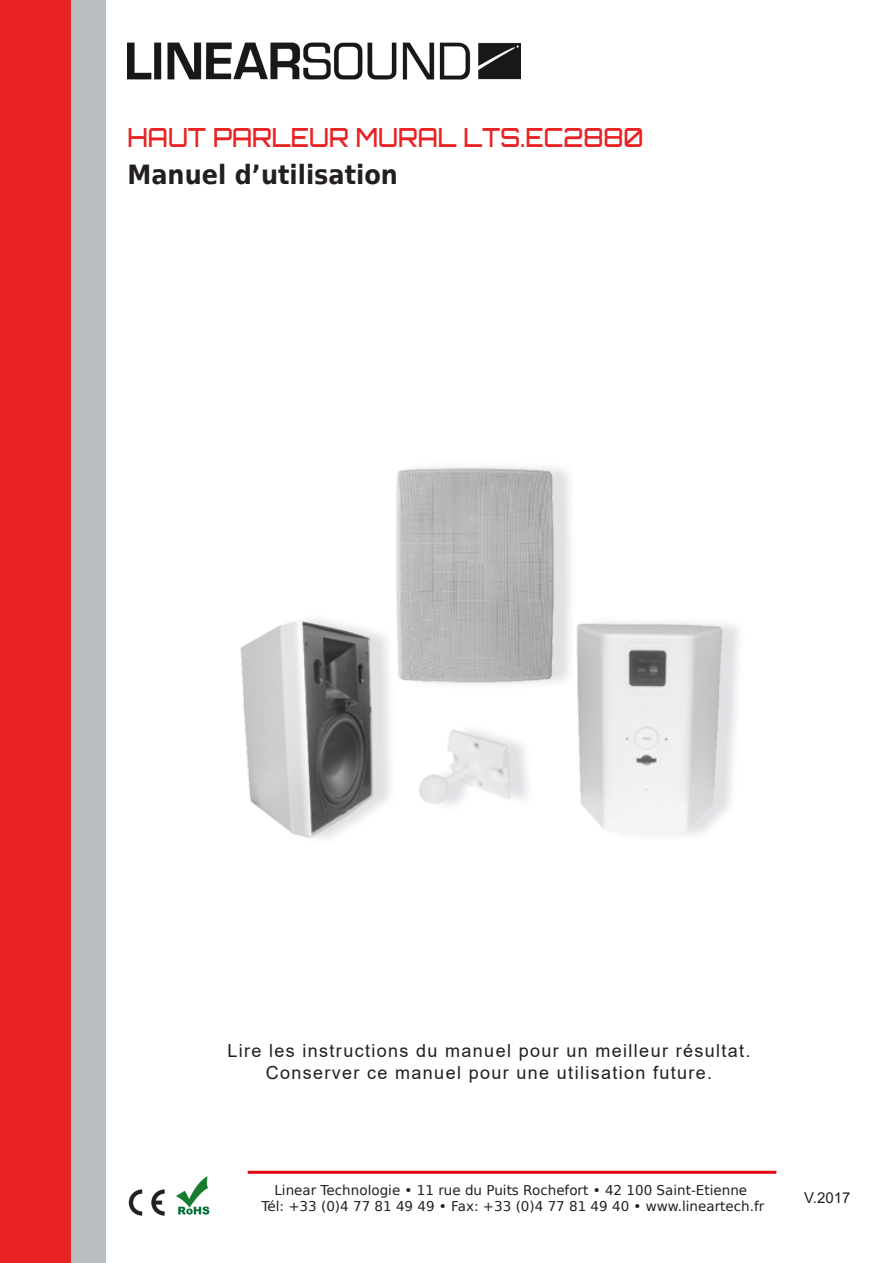
<style>
.page{position:relative;width:893px;height:1263px;background:#fff}
.page>*{position:absolute;margin:0;border:0;box-sizing:border-box;transform-origin:0 0}
.t1{font:500 26.4px "Orbitron";color:#e92323;scale:.91 1}
.t2{font:700 26.4px "Bitstream Vera Sans";color:#231f20;scale:.91 1}
.t3{font:18px "Arial";letter-spacing:.075em;color:#231f20}
.t4{font:15px "Arial";color:#231f20}
.t5{font:13.5px/16.2px "Bitstream Vera Sans";color:#231f20;text-align:center}
</style>
<div class="page">
<div style="left:0;top:0;width:73px;height:1263px;background:#e92323"></div>
<div style="left:72px;top:0;width:34px;height:1263px;background:#babdc0"></div>
<hr style="left:248px;top:1171px;width:528px;height:3px;background:#e30613">
<img style="left:176px;top:1176px;width:34px;height:39px">
<img style="left:128px;top:1189px;width:37px;height:27px">
<img style="left:128px;top:42px;width:393px;height:38px">
<img style="left:240px;top:467px;width:499px;height:372px">
<p class="t1" style="left:128px;top:121px;width:568px">HAUT PARLEUR MURAL LTS.EC2880</p>
<p class="t2" style="left:128px;top:160px;width:299px">Manuel d’utilisation</p>
<p class="t3" style="left:227px;top:1038px;width:525px">Lire les instructions du manuel pour un meilleur résultat.</p>
<p class="t3" style="left:266px;top:1060px;width:448px">Conserver ce manuel pour une utilisation future.</p>
<p class="t5" style="left:261px;top:1182px;width:504px">Linear Technologie • 11 rue du Puits Rochefort • 42 100 Saint-Etienne<br>Tél: +33 (0)4 77 81 49 49 • Fax: +33 (0)4 77 81 49 40 • www.lineartech.fr</p>
<p class="t4" style="left:804px;top:1187px;width:48px">V.2017</p>
</div>
